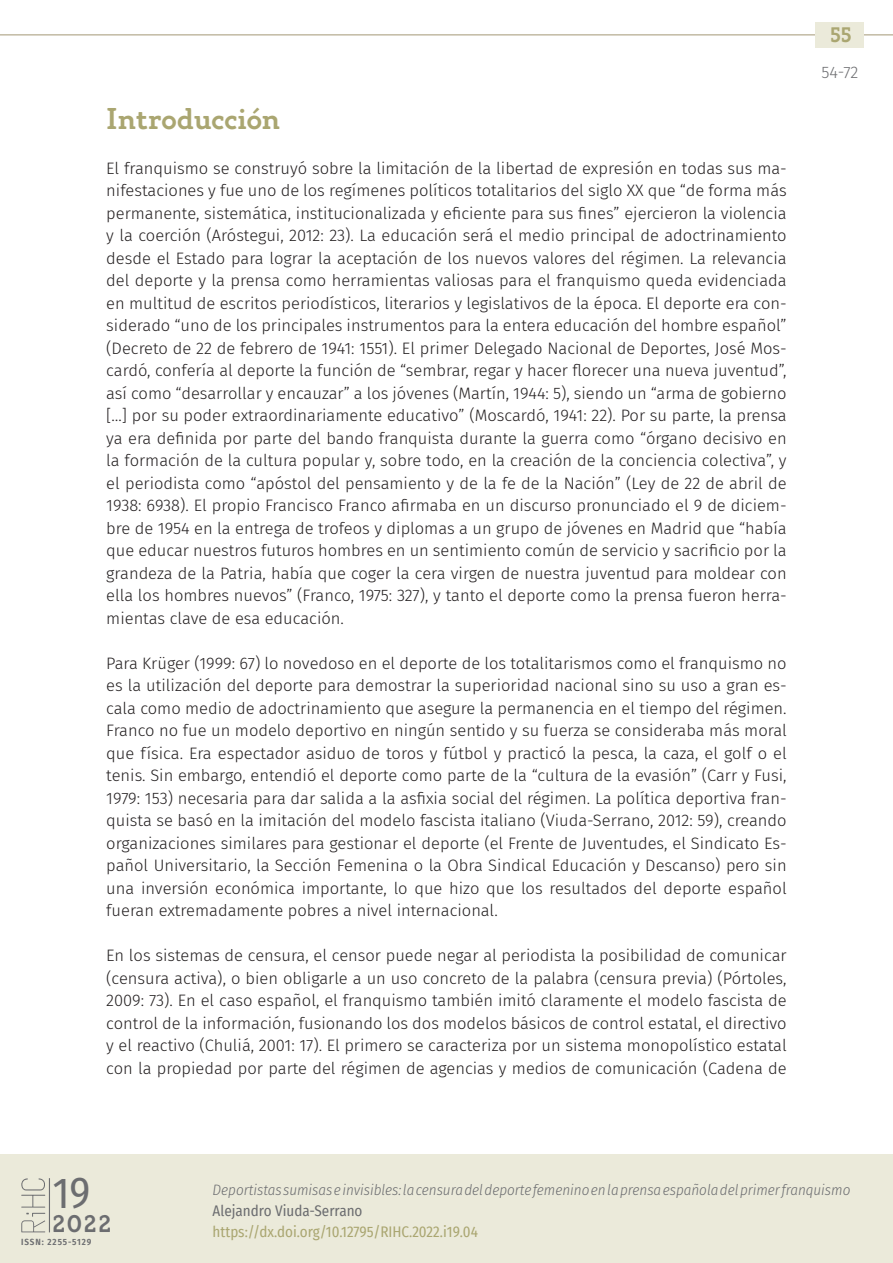
<style>
.page{position:relative;width:893px;height:1263px;background:#fff}
.page>*{position:absolute;margin:0;border:0;box-sizing:border-box;transform-origin:0 0}
.t1{font:43.2px "Fira Sans Condensed";color:#6c6d70}
._40_enunc_1{font:600 30px "Gambero";color:#aaa671}
.t2{font:600 24px "Gambero";color:#6c6d70}
.t3{font:600 21px "Gambero";color:#aaa671}
._00_bsc_tras{font:300 16.5px/22.5px "Fira Sans";color:#231f20;text-align:justify}
._00_bsc{font:300 16.5px/22.5px "Fira Sans";color:#231f20;text-align:justify}
.t4{font:300 16.5px "Fira Sans";color:#6c6d70}
.t5{font:italic 300 15px "Fira Sans Condensed";color:#6c6d70}
.t6{font:15px "Fira Sans Condensed";color:#aaa671}
.t7{font:15px "Fira Sans Condensed";color:#6c6d70}
.t8{font:600 9px "Fira Sans Condensed";letter-spacing:.1em;color:#6c6d70}
</style>
<div class="page">
<hr style="left:0;top:34px;width:893px;height:1px;background:#aea385">
<div style="left:816px;top:22px;width:48px;height:26px;background:#ebeada"></div>
<div style="left:0;top:1154px;width:893px;height:109px;background:#ebeada"></div>
<hr style="left:49px;top:1178px;width:1px;height:54px;background:#6c6d70">
<svg style="left:21px;top:1178px;width:24px;height:29px"></svg>
<svg style="left:21px;top:1213px;width:24px;height:19px"></svg>
<p class="t3" style="left:830px;top:22px;width:23px">55</p>
<p class="_40_enunc_1" style="left:106px;top:100px;width:175px">Introducción</p>
<p class="_00_bsc_tras" style="left:106px;top:157px;width:682px">El franquismo se construyó sobre la limitación de la libertad de expresión en todas sus ma&shy;nifestaciones y fue uno de los regímenes políticos totalitarios del siglo XX que “de forma más permanente, sistemática, institucionalizada y eficiente para sus fines” ejercieron la violencia y la coerción (Aróstegui, 2012: 23). La educación será el medio principal de adoctrinamiento desde el Estado para lograr la aceptación de los nuevos valores del régimen. La relevancia del deporte y la prensa como herramientas valiosas para el franquismo queda evidenciada en multitud de escritos periodísticos, literarios y legislativos de la época. El deporte era con&shy;siderado “uno de los principales instrumentos para la entera educación del hombre español” (Decreto de 22 de febrero de 1941: 1551). El primer Delegado Nacional de Deportes, José Mos&shy;cardó, confería al deporte la función de “sembrar, regar y hacer florecer una nueva juventud”, así como “desarrollar y encauzar” a los jóvenes (Martín, 1944: 5), siendo un “arma de gobierno […] por su poder extraordinariamente educativo” (Moscardó, 1941: 22). Por su parte, la prensa ya era definida por parte del bando franquista durante la guerra como “órgano decisivo en la formación de la cultura popular y, sobre todo, en la creación de la conciencia colectiva”, y el periodista como “apóstol del pensamiento y de la fe de la Nación” (Ley de 22 de abril de 1938: 6938). El propio Francisco Franco afirmaba en un discurso pronunciado el 9 de diciem&shy;bre de 1954 en la entrega de trofeos y diplomas a un grupo de jóvenes en Madrid que “había que educar nuestros futuros hombres en un sentimiento común de servicio y sacrificio por la grandeza de la Patria, había que coger la cera virgen de nuestra juventud para moldear con ella los hombres nuevos” (Franco, 1975: 327), y tanto el deporte como la prensa fueron herra&shy;mientas clave de esa educación.</p>
<p class="_00_bsc" style="left:106px;top:652px;width:682px">Para Krüger (1999: 67) lo novedoso en el deporte de los totalitarismos como el franquismo no es la utilización del deporte para demostrar la superioridad nacional sino su uso a gran es&shy;cala como medio de adoctrinamiento que asegure la permanencia en el tiempo del régimen.<br>Franco no fue un modelo deportivo en ningún sentido y su fuerza se consideraba más moral que física. Era espectador asiduo de toros y fútbol y practicó la pesca, la caza, el golf o el tenis. Sin embargo, entendió el deporte como parte de la “cultura de la evasión” (Carr y Fusi, 1979: 153) necesaria para dar salida a la asfixia social del régimen. La política deportiva fran&shy;quista se basó en la imitación del modelo fascista italiano (Viuda-Serrano, 2012: 59), creando organizaciones similares para gestionar el deporte (el Frente de Juventudes, el Sindicato Es&shy;pañol Universitario, la Sección Femenina o la Obra Sindical Educación y Descanso) pero sin una inversión económica importante, lo que hizo que los resultados del deporte español fueran extremadamente pobres a nivel internacional.</p>
<p class="_00_bsc" style="left:106px;top:944px;width:682px">En los sistemas de censura, el censor puede negar al periodista la posibilidad de comunicar (censura activa), o bien obligarle a un uso concreto de la palabra (censura previa) (Pórtoles, 2009: 73). En el caso español, el franquismo también imitó claramente el modelo fascista de control de la información, fusionando los dos modelos básicos de control estatal, el directivo y el reactivo (Chuliá, 2001: 17). El primero se caracteriza por un sistema monopolístico estatal con la propiedad por parte del régimen de agencias y medios de comunicación (Cadena de</p>
<p class="t4" style="left:821px;top:60px;width:38px">54-72</p>
<h1 class="t1" style="left:53px;top:1160px;width:39px">19</h1>
<h3 class="t2" style="left:53px;top:1209px;width:60px">2022</h3>
<p class="t8" style="left:21px;top:1234px;width:71px">ISSN: 2255-5129</p>
<p class="t5" style="left:213px;top:1179px;width:639px">Deportistas sumisas e invisibles: la censura del deporte femenino en la prensa española del primer franquismo</p>
<p class="t7" style="left:213px;top:1199px;width:151px">Alejandro Viuda-Serrano</p>
<p class="t6" style="left:213px;top:1220px;width:267px">https://dx.doi.org/10.12795/RIHC.2022.i19.04</p>
</div>
